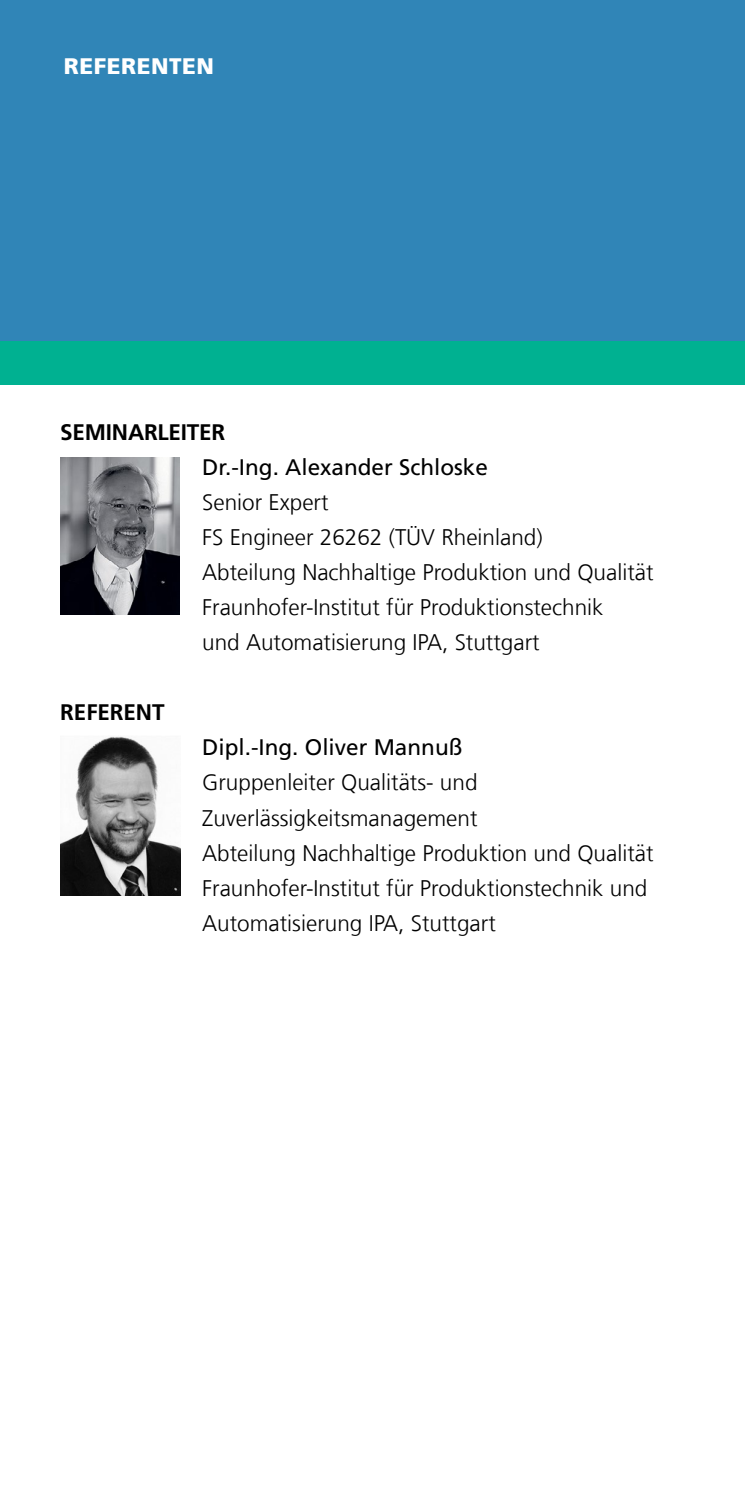
<style>
.page{position:relative;width:745px;height:1489px;background:#fff}
.page>*{position:absolute;margin:0;border:0;box-sizing:border-box;transform-origin:0 0}
.t1{font:300 22.5px/35px "Frutiger LT Com";color:#000}
.t2{font:22.5px "Frutiger LT Com";color:#000}
.t3{font:700 22.5px "Frutiger LT Com";letter-spacing:-.01em;color:#000}
.t4{font:900 22.5px "Frutiger LT Com";letter-spacing:.025em;color:#fff}
</style>
<div class="page">
<div style="left:0;top:340px;width:744px;height:44px;background:#00b191"></div>
<div style="left:0;top:0;width:744px;height:340px;background:#3085b7"></div>
<img style="left:60px;top:457px;width:119px;height:158px">
<img style="left:60px;top:736px;width:121px;height:159px">
<p class="t4" style="left:64px;top:52px;width:152px">REFERENTEN</p>
<p class="t3" style="left:60px;top:419px;width:166px">SEMINARLEITER</p>
<p class="t2" style="left:202px;top:454px;width:287px">Dr.-Ing. Alexander Schloske</p>
<p class="t1" style="left:202px;top:485px;width:452px">Senior Expert<br>FS Engineer 26262 (TÜV Rheinland)<br>Abteilung Nachhaltige Produktion und Qualität Fraunhofer-Institut für Produktionstechnik<br>und Automatisierung IPA, Stuttgart</p>
<p class="t3" style="left:60px;top:699px;width:106px">REFERENT</p>
<p class="t2" style="left:202px;top:734px;width:262px">Dipl.-Ing. Oliver Mannuß</p>
<p class="t1" style="left:202px;top:765px;width:452px">Gruppenleiter Qualitäts- und Zuverlässigkeitsmanagement<br>Abteilung Nachhaltige Produktion und Qualität Fraunhofer-Institut für Produktionstechnik und Automatisierung IPA, Stuttgart</p>
</div>
